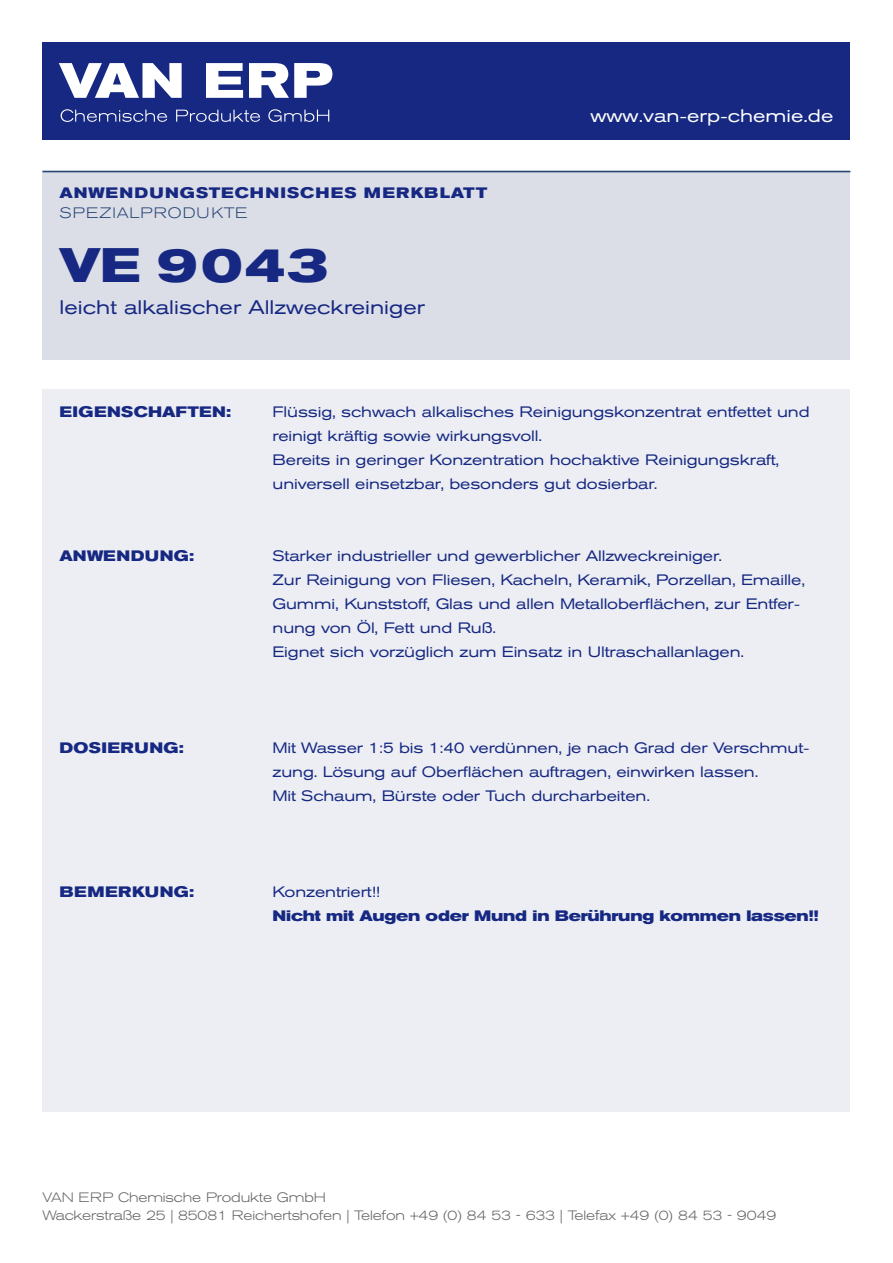
<style>
.page{position:relative;width:893px;height:1263px;background:#fff}
.page>*{position:absolute;margin:0;border:0;box-sizing:border-box;transform-origin:0 0}
.t1{font:700 expanded 48px "Akzidenz Grotesk BE";letter-spacing:.05em;color:#162882}
.t2{font:expanded 19.5px "Akzidenz Grotesk BE";color:#162882}
.t3{font:expanded 18px "Akzidenz Grotesk BE";color:#fff}
.t4{font:expanded 15px/24px "Akzidenz Grotesk BE";letter-spacing:-.01em;color:#162882}
.t5{font:700 expanded 15px "Akzidenz Grotesk BE";letter-spacing:-.01em;color:#162882}
.t6{font:700 expanded 15px "Akzidenz Grotesk BE";letter-spacing:.07em;color:#162882}
.t7{font:700 expanded 15px "Akzidenz Grotesk BE";letter-spacing:.02em;color:#162882}
.t8{font:700 expanded 15px "Akzidenz Grotesk BE";letter-spacing:.04em;color:#162882}
.t9{font:300 expanded 15px "Akzidenz Grotesk BE";letter-spacing:.07em;color:#2a4776}
.t10{font:300 expanded 13.5px/18px "Akzidenz Grotesk BE";letter-spacing:-.01em;color:#646567}
</style>
<div class="page">
<div style="left:43px;top:43px;width:807px;height:97px;background:#162882"></div>
<svg style="left:59px;top:63px;width:123px;height:35px"></svg>
<svg style="left:206px;top:63px;width:37px;height:35px"></svg>
<svg style="left:249px;top:63px;width:83px;height:35px"></svg>
<svg style="left:61px;top:109px;width:106px;height:13px"></svg>
<svg style="left:176px;top:110px;width:84px;height:12px"></svg>
<svg style="left:268px;top:109px;width:61px;height:13px"></svg>
<div style="left:43px;top:170px;width:807px;height:189px;background:#dbdee7"></div>
<div style="left:43px;top:389px;width:807px;height:723px;background:#eceef3"></div>
<hr style="left:43px;top:171px;width:807px;height:1px;background:#2a4776">
<p class="t6" style="left:60px;top:184px;width:429px">ANWENDUNGSTECHNISCHES MERKBLATT</p>
<p class="t9" style="left:60px;top:204px;width:14px">Spe</p>
<p class="t9" style="left:100px;top:204px;width:124px">zialprodukte</p>
<h1 class="t1" style="left:60px;top:238px;width:271px">VE 9043</h1>
<h2 class="t2" style="left:60px;top:295px;width:367px">leicht alkalischer Allzweckreiniger</h2>
<p class="t3" style="left:590px;top:105px;width:245px">www.van-erp-chemie.de</p>
<p class="t7" style="left:60px;top:403px;width:173px">EIGENSCHAFTEN:</p>
<p class="t4" style="left:273px;top:400px;width:539px">Flüssig, schwach alkalisches Reinigungskonzentrat entfettet und reinigt kräftig sowie wirkungsvoll.<br>Bereits in geringer Konzentration hochaktive Reinigungskraft, universell einsetzbar, besonders gut dosierbar.</p>
<p class="t7" style="left:60px;top:547px;width:136px">ANWENDUNG:</p>
<p class="t4" style="left:273px;top:544px;width:534px">Starker industrieller und gewerblicher Allzweckreiniger.<br>Zur Reinigung von Fliesen, Kacheln, Keramik, Porzellan, Emaille, Gummi, Kunststoff, Glas und allen Metalloberflächen, zur Entfer&shy;nung von Öl, Fett und Ruß.<br>Eignet sich vorzüglich zum Einsatz in Ultraschallanlagen.</p>
<p class="t8" style="left:60px;top:739px;width:126px">DOSIERUNG:</p>
<p class="t4" style="left:273px;top:736px;width:538px">Mit Wasser 1:5 bis 1:40 verdünnen, je nach Grad der Verschmut&shy;zung. Lösung auf Oberflächen auftragen, einwirken lassen.<br>Mit Schaum, Bürste oder Tuch durcharbeiten.</p>
<p class="t8" style="left:60px;top:883px;width:136px">BEMERKUNG:</p>
<p class="t4" style="left:273px;top:880px;width:109px">Konzentriert!!</p>
<p class="t5" style="left:273px;top:907px;width:547px">N ICHT MIT AUGEN ODER MUND IN BERÜHRUNG KOMMEN LASSEN!!</p>
<p class="t10" style="left:43px;top:1189px;width:735px">VAN ERP Chemische Produkte GmbH<br>Wackerstraße 25 | 85081 Reichertshofen | Telefon +49 (0) 84 53 - 633 | Telefax +49 (0) 84 53 - 9049</p>
</div>
